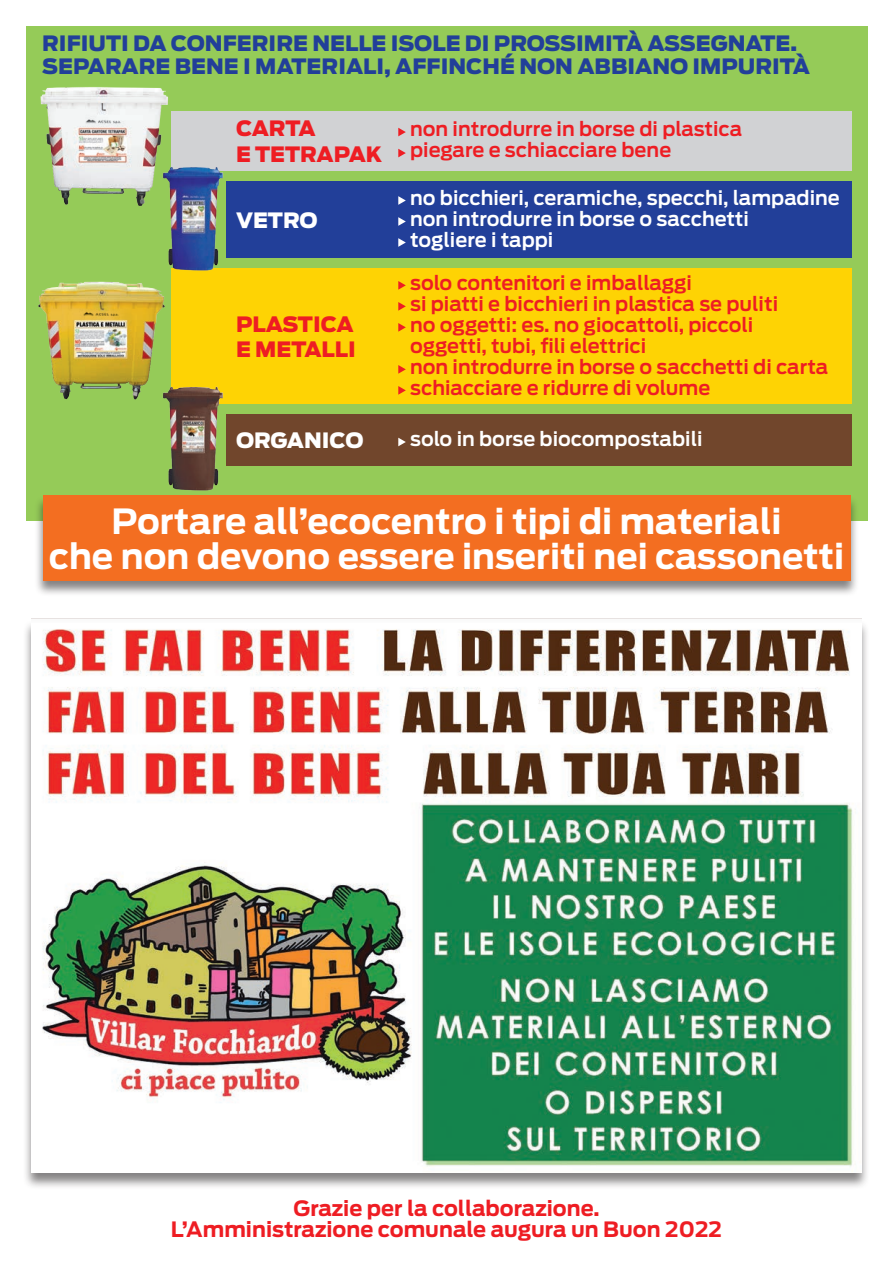
<style>
.page{position:relative;width:893px;height:1263px;background:#fff}
.page>*{position:absolute;margin:0;border:0;box-sizing:border-box;transform-origin:0 0}
.t1{font:700 34.5px/34.5px "Ford Antenna";color:#fff;text-align:center}
.t2{font:900 21px/22.5px "Ford Antenna";color:#223f99}
.t3{font:700 21px/21px "Ford Antenna";color:#ee1d23;text-align:center}
.t4{font:900 21px/25.5px "Ford Antenna";color:#ee1d23}
.t5{font:900 21px "Ford Antenna";color:#fff}
.t6{font:600 19.5px/21px "Ford Antenna";color:#ee1d23}
.t7{font:600 19.5px/21px "Ford Antenna";color:#fff}
</style>
<div class="page">
<div style="left:26px;top:26px;width:841px;height:494px;background:#95cb58"></div>
<div style="left:171px;top:111px;width:680px;height:59px;background:#d1d2d4"></div>
<img style="left:40px;top:87px;width:128px;height:119px">
<svg style="left:398px;top:128px;width:8px;height:8px"></svg>
<svg style="left:398px;top:149px;width:8px;height:8px"></svg>
<div style="left:171px;top:268px;width:680px;height:136px;background:#fed304"></div>
<img style="left:38px;top:281px;width:127px;height:119px">
<svg style="left:398px;top:281px;width:8px;height:9px"></svg>
<svg style="left:398px;top:302px;width:8px;height:9px"></svg>
<svg style="left:398px;top:323px;width:8px;height:9px"></svg>
<svg style="left:398px;top:365px;width:8px;height:9px"></svg>
<svg style="left:398px;top:386px;width:8px;height:9px"></svg>
<div style="left:226px;top:415px;width:625px;height:51px;background:#71462c"></div>
<img style="left:149px;top:383px;width:84px;height:108px">
<svg style="left:398px;top:438px;width:8px;height:8px"></svg>
<div style="left:23px;top:620px;width:847px;height:570px;background:#231f20;opacity:.55"></div>
<img style="left:32px;top:620px;width:829px;height:552px">
<div style="left:34px;top:495px;width:825px;height:102px;background:#231f20;opacity:.55"></div>
<div style="left:43px;top:495px;width:807px;height:85px;background:#f36e21"></div>
<div style="left:226px;top:181px;width:625px;height:77px;background:#223f99"></div>
<img style="left:149px;top:164px;width:84px;height:107px">
<svg style="left:398px;top:196px;width:8px;height:9px"></svg>
<svg style="left:398px;top:217px;width:8px;height:9px"></svg>
<svg style="left:398px;top:238px;width:8px;height:9px"></svg>
<p class="t2" style="left:42px;top:30px;width:769px">RIFIUTI DA CONFERIRE NELLE ISOLE DI PROSSIMITÀ ASSEGNATE.<br>SEPARARE BENE I MATERIALI, AFFINCHÉ NON ABBIANO IMPURITÀ</p>
<p class="t4" style="left:236px;top:114px;width:148px">CARTA<br>E TETRAPAK</p>
<p class="t6" style="left:410px;top:117px;width:334px">non introdurre in borse di plastica piegare e schiacciare bene</p>
<p class="t5" style="left:236px;top:201px;width:83px">VETRO</p>
<p class="t4" style="left:236px;top:309px;width:121px">PLASTICA<br>E METALLI</p>
<p class="t7" style="left:410px;top:185px;width:431px">no bicchieri, ceramiche, specchi, lampadine non introdurre in borse o sacchetti<br>togliere i tappi</p>
<p class="t6" style="left:410px;top:270px;width:420px">solo contenitori e imballaggi<br>si piatti e bicchieri in plastica se puliti<br>no oggetti: es. no giocattoli, piccoli oggetti, tubi, fili elettrici<br>non introdurre in borse o sacchetti di carta schiacciare e ridurre di volume</p>
<p class="t5" style="left:236px;top:421px;width:129px">ORGANICO</p>
<p class="t7" style="left:410px;top:427px;width:294px">solo in borse biocompostabili</p>
<h1 class="t1" style="left:49px;top:501px;width:797px">Portare all’ecocentro i tipi di materiali<br>che non devono essere inseriti nei cassonetti</h1>
<p class="t3" style="left:171px;top:1196px;width:553px">Grazie per la collaborazione.<br>L’Amministrazione comunale augura un Buon 2022</p>
</div>
